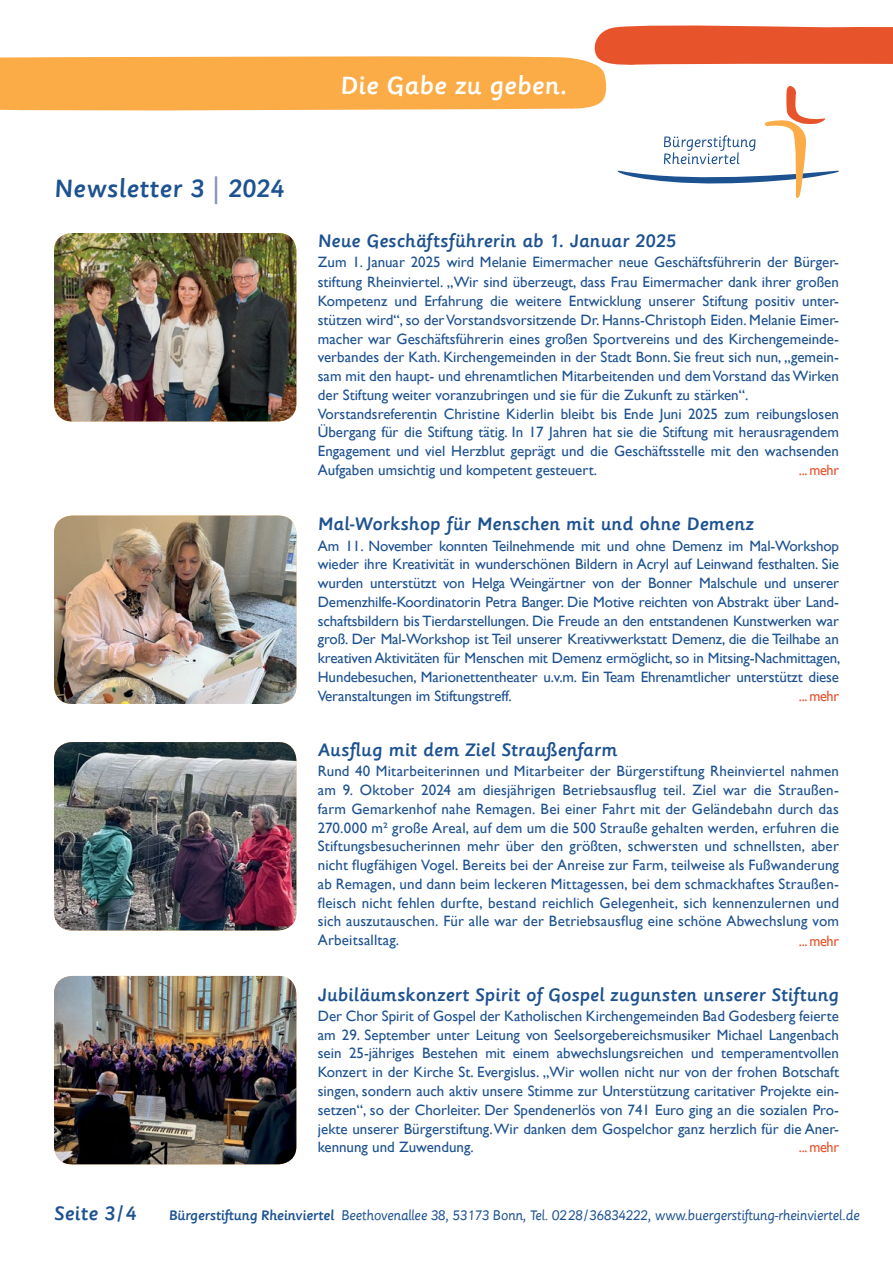
<style>
.page{position:relative;width:893px;height:1263px;background:#fff}
.page>*{position:absolute;margin:0;border:0;box-sizing:border-box;transform-origin:0 0}
.t1{font:500 27px "Sassoon Primary Com";letter-spacing:.005em;color:#1d5291}
.t2{font:500 27px "Sassoon Primary Com";color:#fff}
.t3{font:500 21px "Sassoon Primary Com";letter-spacing:.005em;color:#1d5291}
.t4{font:500 19.5px "Sassoon Primary Com";color:#1d5291}
.t5{font:15px/18.8px "Gill Sans";color:#1d5291;text-align:justify}
.t6{font:15px "Gill Sans";letter-spacing:-.025em;color:#e7532b;scale:.95 1}
.t7{font:14.85px "Sassoon Primary Com";letter-spacing:-.025em;color:#1d5291}
.s1{color:#8792bb}
.s2{font-weight:500}
</style>
<div class="page">
<svg style="left:0;top:25px;width:893px;height:173px"></svg>
<img style="left:54px;top:976px;width:242px;height:188px">
<img style="left:54px;top:233px;width:242px;height:188px">
<img style="left:54px;top:516px;width:242px;height:188px">
<img style="left:54px;top:742px;width:242px;height:188px">
<h1 class="t1" style="left:54px;top:173px;width:231px">Newsletter 3 <span class="s1">|</span> 2024</h1>
<h1 class="t2" style="left:340px;top:70px;width:228px">Die Gabe zu geben.</h1>
<p class="t4" style="left:318px;top:230px;width:360px">Neue Geschäftsführerin ab 1. Januar 2025</p>
<p class="t5" style="left:318px;top:252px;width:523px;line-height:20.2px">Zum 1. Januar 2025 wird Melanie Eimermacher neue Geschäftsführerin der Bürger&shy;stiftung Rheinviertel. „Wir sind überzeugt, dass Frau Eimermacher dank ihrer großen</p>
<p class="t5" style="left:318px;top:292px;width:523px">Kompetenz und Erfahrung die weitere Entwicklung unserer Stiftung positiv unter&shy;stützen wird“, so der Vorstandsvorsitzende Dr. Hanns-Christoph Eiden. Melanie Eimer&shy;macher war Geschäftsführerin eines großen Sportvereins und des Kirchengemeinde&shy;verbandes der Kath. Kirchengemeinden in der Stadt Bonn. Sie freut sich nun, „gemein&shy;sam mit den haupt- und ehrenamtlichen Mitarbeitenden und dem Vorstand das Wirken der Stiftung weiter voranzubringen und sie für die Zukunft zu stärken“.</p>
<p class="t5" style="left:318px;top:404px;width:523px">Vorstandsreferentin Christine Kiderlin bleibt bis Ende Juni 2025 zum reibungslosen Übergang für die Stiftung tätig. In 17 Jahren hat sie die Stiftung mit herausragendem Engagement und viel Herzblut geprägt und die Geschäftsstelle mit den wachsenden Aufgaben umsichtig und kompetent gesteuert.</p>
<p class="t4" style="left:318px;top:513px;width:437px">Mal-Workshop für Menschen mit und ohne Demenz</p>
<p class="t5" style="left:318px;top:536px;width:524px">Am 11. November konnten Teilnehmende mit und ohne Demenz im Mal-Workshop wieder ihre Kreativität in wunderschönen Bildern in Acryl auf Leinwand festhalten. Sie wurden unterstützt von Helga Weingärtner von der Bonner Malschule und unserer Demenzhilfe-Koordinatorin Petra Banger. Die Motive reichten von Abstrakt über Land&shy;schaftsbildern bis Tierdarstellungen. Die Freude an den entstandenen Kunstwerken war groß. Der Mal-Workshop ist Teil unserer Kreativwerkstatt Demenz, die die Teilhabe an kreativen Aktivitäten für Menschen mit Demenz ermöglicht, so in Mitsing-Nachmittagen, Hundebesuchen, Marionettentheater u.v.m. Ein Team Ehrenamtlicher unterstützt diese Veranstaltungen im Stiftungstreff.</p>
<p class="t4" style="left:318px;top:739px;width:301px">Ausflug mit dem Ziel Straußenfarm</p>
<p class="t5" style="left:318px;top:762px;width:523px">Rund 40 Mitarbeiterinnen und Mitarbeiter der Bürgerstiftung Rheinviertel nahmen am 9. Oktober 2024 am diesjährigen Betriebsausflug teil. Ziel war die Straußen&shy;farm Gemarkenhof nahe Remagen. Bei einer Fahrt mit der Geländebahn durch das 270.000 m² große Areal, auf dem um die 500 Strauße gehalten werden, erfuhren die Stiftungsbesucherinnen mehr über den größten, schwersten und schnellsten, aber nicht flugfähigen Vogel. Bereits bei der Anreise zur Farm, teilweise als Fußwanderung ab Remagen, und dann beim leckeren Mittagessen, bei dem schmackhaftes Straußen&shy;fleisch nicht fehlen durfte, bestand reichlich Gelegenheit, sich kennenzulernen und sich auszutauschen. Für alle war der Betriebsausflug eine schöne Abwechslung vom Arbeitsalltag.</p>
<p class="t4" style="left:318px;top:983px;width:523px">Jubiläumskonzert Spirit of Gospel zugunsten unserer Stiftung</p>
<p class="t5" style="left:318px;top:1007px;width:523px">Der Chor Spirit of Gospel der Katholischen Kirchengemeinden Bad Godesberg feierte am 29. September unter Leitung von Seelsorgebereichsmusiker Michael Langenbach sein 25-jähriges Bestehen mit einem abwechslungsreichen und temperamentvollen Konzert in der Kirche St. Evergislus. „Wir wollen nicht nur von der frohen Botschaft singen, sondern auch aktiv unsere Stimme zur Unterstützung caritativer Projekte ein&shy;setzen“, so der Chorleiter. Der Spendenerlös von 741 Euro ging an die sozialen Pro&shy;jekte unserer Bürgerstiftung. Wir danken dem Gospelchor ganz herzlich für die Aner&shy;kennung und Zuwendung.</p>
<p class="t6" style="left:799px;top:461px;width:44px">... mehr</p>
<p class="t6" style="left:799px;top:687px;width:44px">... mehr</p>
<p class="t6" style="left:799px;top:932px;width:44px">... mehr</p>
<p class="t6" style="left:799px;top:1138px;width:44px">... mehr</p>
<p class="t3" style="left:54px;top:1201px;width:84px">Seite 3/4</p>
<p class="t7" style="left:169px;top:1206px;width:693px"><span class="s2">Bürgerstiftung Rheinviertel</span> Beethovenallee 38, 53173 Bonn, Tel. 0228/36834222, www.buergerstiftung-rheinviertel.de</p>
</div>
